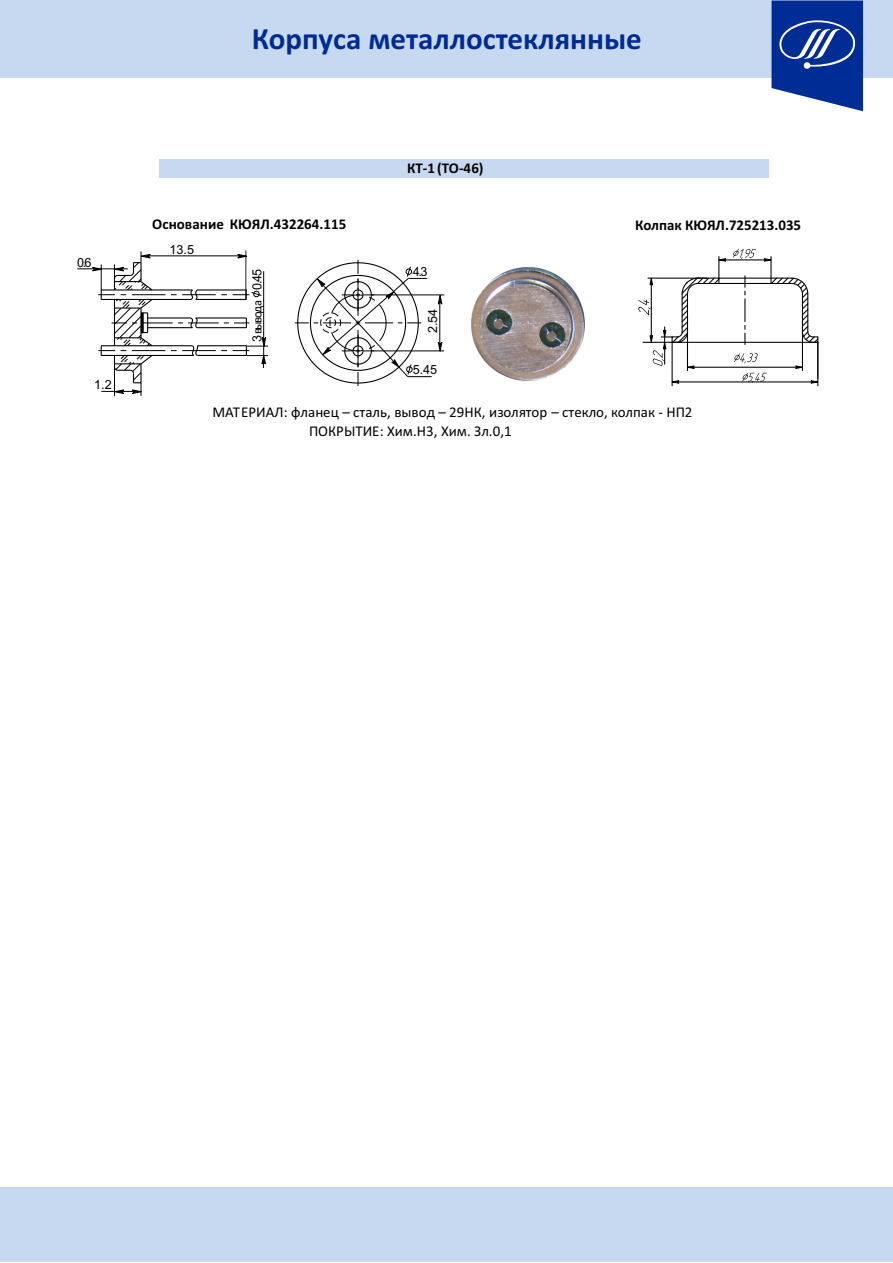
<style>
.page{position:relative;width:893px;height:1263px;background:#fff}
.page>*{position:absolute;margin:0;border:0;box-sizing:border-box;transform-origin:0 0}
.t1{font:700 31.05px "Calibri";color:#002b93}
.t2{font:15px/18.3px "Calibri";color:#000}
.t3{font:700 15px "Calibri";color:#000}
.t4{font:12.75px "Calibri";letter-spacing:-.1em;color:#000}
.t5{font:12.75px "Arial";color:#000}
.t6{font:12.6px "Arial";color:#000}
.s1{font-family:"Arial"}
</style>
<div class="page">
<div style="left:159px;top:160px;width:609px;height:18px;background:#c6d9f1"></div>
<hr style="left:188px;top:323px;width:31px;height:1px;background:#000">
<hr style="left:142px;top:323px;width:31px;height:1px;background:#000">
<hr style="left:132px;top:350px;width:33px;height:1px;background:#000">
<hr style="left:182px;top:350px;width:34px;height:1px;background:#000">
<svg style="left:189px;top:289px;width:10px;height:11px"></svg>
<svg style="left:189px;top:317px;width:9px;height:12px"></svg>
<svg style="left:191px;top:345px;width:8px;height:11px"></svg>
<svg style="left:224px;top:318px;width:25px;height:10px"></svg>
<hr style="left:141px;top:299px;width:50px;height:1px;background:#000">
<hr style="left:197px;top:289px;width:49px;height:1px;background:#000">
<hr style="left:148px;top:327px;width:44px;height:1px;background:#000">
<hr style="left:141px;top:355px;width:53px;height:1px;background:#000">
<hr style="left:196px;top:317px;width:50px;height:1px;background:#000">
<hr style="left:197px;top:345px;width:49px;height:1px;background:#000">
<hr style="left:197px;top:355px;width:49px;height:1px;background:#000">
<hr style="left:148px;top:317px;width:43px;height:1px;background:#000">
<hr style="left:196px;top:299px;width:50px;height:1px;background:#000">
<hr style="left:141px;top:289px;width:51px;height:1px;background:#000">
<hr style="left:141px;top:345px;width:51px;height:1px;background:#000">
<hr style="left:197px;top:327px;width:49px;height:1px;background:#000">
<hr style="left:132px;top:294px;width:33px;height:1px;background:#000">
<hr style="left:182px;top:294px;width:34px;height:1px;background:#000">
<hr style="left:439px;top:302px;width:1px;height:42px;background:#000">
<svg style="left:438px;top:342px;width:4px;height:9px"></svg>
<svg style="left:438px;top:294px;width:4px;height:10px"></svg>
<hr style="left:371px;top:351px;width:73px;height:1px;background:#000">
<hr style="left:371px;top:295px;width:73px;height:1px;background:#000">
<hr style="left:263px;top:271px;width:1px;height:68px;background:#000">
<svg style="left:233px;top:337px;width:35px;height:31px"></svg>
<hr style="left:148px;top:256px;width:91px;height:1px;background:#000">
<svg style="left:237px;top:254px;width:11px;height:4px"></svg>
<hr style="left:245px;top:250px;width:1px;height:50px;background:#000">
<svg style="left:77px;top:251px;width:77px;height:145px"></svg>
<svg style="left:295px;top:260px;width:137px;height:126px"></svg>
<svg style="left:233px;top:290px;width:29px;height:9px"></svg>
<img style="left:471px;top:267px;width:114px;height:114px">
<div style="left:0;top:1px;width:893px;height:77px;background:#c6d9f1"></div>
<div style="left:0;top:1187px;width:893px;height:75px;background:#c6d9f1"></div>
<svg style="left:771px;top:1px;width:92px;height:110px"></svg>
<hr style="left:672px;top:342px;width:1px;height:44px;background:#000">
<hr style="left:817px;top:342px;width:1px;height:44px;background:#000">
<svg style="left:638px;top:249px;width:181px;height:136px"></svg>
<hr style="left:817px;top:342px;width:1px;height:36px;background:#000">
<h1 class="t1" style="left:252px;top:25px;width:392px">Корпуса металлостеклянные</h1>
<p class="t6" style="left:77px;top:257px;width:16px">0.6</p>
<p class="t6" style="left:94px;top:380px;width:19px">1.2</p>
<p class="t3" style="left:152px;top:218px;width:195px">Основание КЮЯЛ.432264.115</p>
<p class="t6" style="left:169px;top:244px;width:26px">13.5</p>
<p class="t3" style="left:407px;top:162px;width:78px">КТ-1(ТО-46)</p>
<p class="t4" style="left:252px;top:342px;width:74px;rotate:-90deg"><span class="s1">3</span> вывода <span class="s1">0.45</span></p>
<p class="t6" style="left:413px;top:267px;width:16px">4.3</p>
<p class="t6" style="left:413px;top:365px;width:26px">5.45</p>
<p class="t5" style="left:428px;top:333px;width:26px;rotate:-90deg">2.54</p>
<p class="t3" style="left:635px;top:218px;width:167px">Колпак КЮЯЛ.725213.035</p>
<p class="t2" style="left:309px;top:404px;width:385px;text-indent:-97px">МАТЕРИАЛ: фланец – сталь, вывод – 29НК, изолятор – стекло, колпак - НП2<br>ПОКРЫТИЕ: Хим.Н3, Хим. Зл.0,1</p>
</div>
